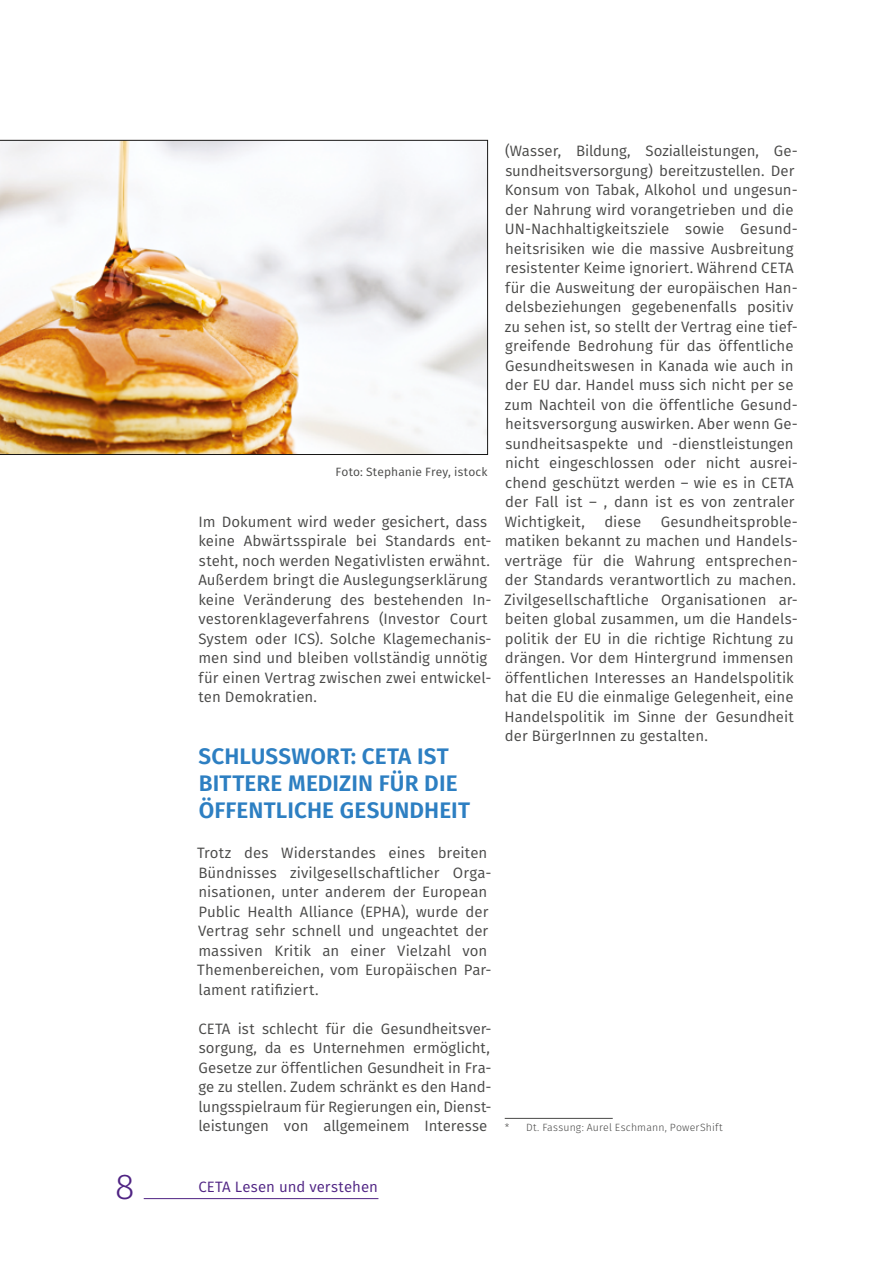
<style>
.page{position:relative;width:893px;height:1263px;background:#fff}
.page>*{position:absolute;margin:0;border:0;box-sizing:border-box;transform-origin:0 0}
.t1{font:300 36px "Fira Sans";color:#4f2383}
.t2{font:600 22.5px/27px "Fira Sans";letter-spacing:.005em;color:#2d7fc2}
.t3{font:15px/19.5px "Fira Sans";color:#484847}
.t4{font:15px "Fira Sans";letter-spacing:.005em;color:#4f2383}
.t5{font:12px "Fira Sans";letter-spacing:.015em;color:#484847}
.t6{font:300 10.5px "Fira Sans";letter-spacing:.015em;color:#484847}
</style>
<div class="page">
<hr style="left:144px;top:1198px;width:234px;height:1px;background:#4f2383">
<img style="left:0;top:140px;width:488px;height:315px">
<hr style="left:505px;top:1118px;width:108px;height:1px;background:#484847">
<p class="t5" style="left:335px;top:464px;width:154px">Foto: Stephanie Frey, istock</p>
<p class="t3" style="left:198px;top:512px;width:295px">Im Dokument wird weder gesichert, dass keine Abwärtsspirale bei Standards ent&shy;steht, noch werden Negativlisten erwähnt.<br>Außerdem bringt die Auslegungserklärung keine Veränderung des bestehenden In&shy;vestorenklageverfahrens (Investor Court System oder ICS). Solche Klagemechanis&shy;men sind und bleiben vollständig unnötig für einen Vertrag zwischen zwei entwickel&shy;ten Demokratien.</p>
<h2 class="t2" style="left:198px;top:743px;width:273px">SCHLUSSWORT: CETA IST<br>BITTERE MEDIZIN FÜR DIE<br>ÖFFENTLICHE GESUNDHEIT</h2>
<p class="t3" style="left:197px;top:843px;width:296px">Trotz des Widerstandes eines breiten Bündnisses zivilgesellschaftlicher Orga&shy;nisationen, unter anderem der European Public Health Alliance (EPHA), wurde der Vertrag sehr schnell und ungeachtet der massiven Kritik an einer Vielzahl von Themenbereichen, vom Europäischen Par&shy;lament ratifiziert.</p>
<p class="t3" style="left:199px;top:1019px;width:295px;text-align:justify">CETA ist schlecht für die Gesundheitsver&shy;sorgung, da es Unternehmen ermöglicht, Gesetze zur öffentlichen Gesundheit in Fra&shy;ge zu stellen. Zudem schränkt es den Hand&shy;lungsspielraum für Regierungen ein, Dienst&shy;leistungen von allgemeinem Interesse</p>
<p class="t3" style="left:505px;top:141px;width:295px">(Wasser, Bildung, Sozialleistungen, Ge&shy;sundheitsversorgung) bereitzustellen. Der Konsum von Tabak, Alkohol und ungesun&shy;der Nahrung wird vorangetrieben und die UN-Nachhaltigkeitsziele sowie Gesund&shy;heitsrisiken wie die massive Ausbreitung resistenter Keime ignoriert. Während CETA für die Ausweitung der europäischen Han&shy;delsbeziehungen gegebenenfalls positiv zu sehen ist, so stellt der Vertrag eine tief&shy;greifende Bedrohung für das öffentliche Gesundheitswesen in Kanada wie auch in der EU dar. Handel muss sich nicht per se zum Nachteil von die öffentliche Gesund&shy;heitsversorgung auswirken. Aber wenn Ge&shy;sundheitsaspekte und -dienstleistungen nicht eingeschlossen oder nicht ausrei&shy;chend geschützt werden – wie es in CETA der Fall ist – , dann ist es von zentraler Wichtigkeit,</p>
<p class="t3" style="left:504px;top:512px;width:295px;text-indent:157px">Gesundheitsproble&shy;matiken bekannt zu machen und Handels&shy;verträge für die Wahrung entsprechen&shy;der Standards verantwortlich zu machen.<br>Zivilgesellschaftliche Organisationen ar&shy;beiten global zusammen, um die Handels&shy;politik der EU in die richtige Richtung zu drängen. Vor dem Hintergrund immensen öffentlichen Interesses an Handelspolitik hat die EU die einmalige Gelegenheit, eine Handelspolitik im Sinne der Gesundheit der BürgerInnen zu gestalten.</p>
<p class="t3" style="left:604px;top:512px;width:38px">diese</p>
<p class="t6" style="left:505px;top:1120px;width:220px">* Dt. Fassung: Aurel Eschmann, PowerShift</p>
<h1 class="t1" style="left:115px;top:1161px;width:21px">8</h1>
<p class="t4" style="left:198px;top:1176px;width:181px">CETA Lesen und verstehen</p>
</div>
